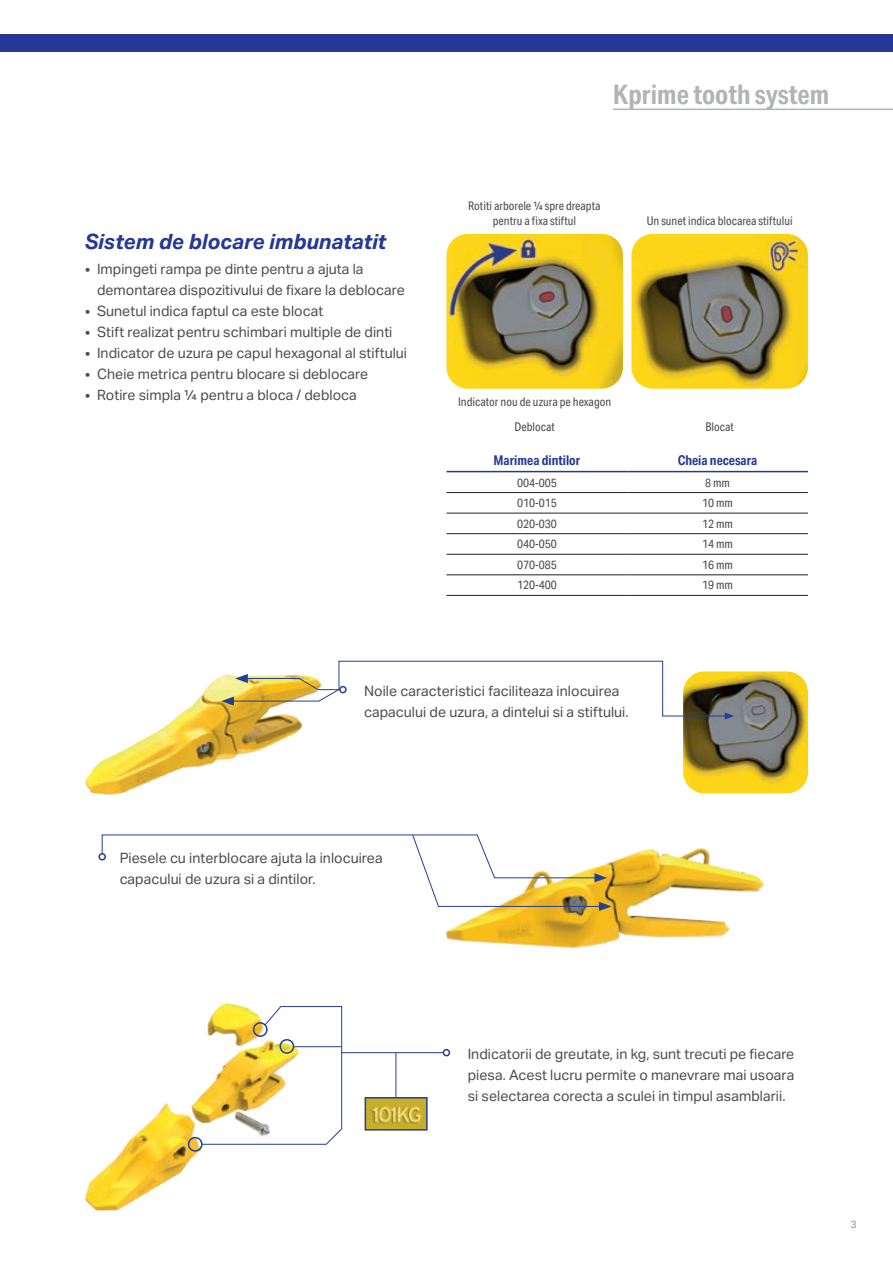
<style>
.page{position:relative;width:893px;height:1263px;background:#fff}
.page>*{position:absolute;margin:0;border:0;box-sizing:border-box;transform-origin:0 0}
.t1{font:700 27px "Aktiv Grotesk Cd";color:#b2b3b7}
.t2{font:italic 700 21px "Aktiv Grotesk";color:#263895}
.t3{font:14.25px/21px "Aktiv Grotesk";color:#4b4c4d}
.t4{font:700 13.5px "Aktiv Grotesk Cd";color:#263895}
.t5{font:12px/15px "Aktiv Grotesk Cd";color:#4b4c4d;text-align:center}
.t6{font:10.5px "Aktiv Grotesk";color:#939598}
</style>
<div class="page">
<img style="left:683px;top:671px;width:125px;height:122px">
<img style="left:84px;top:676px;width:219px;height:120px">
<img style="left:445px;top:847px;width:320px;height:102px">
<img style="left:446px;top:234px;width:177px;height:155px">
<img style="left:631px;top:234px;width:177px;height:155px">
<svg style="left:221px;top:660px;width:513px;height:59px"></svg>
<div style="left:98px;top:853px;width:8px;height:7px;border:2px solid #223f99;border-radius:50%"></div>
<svg style="left:101px;top:834px;width:511px;height:77px"></svg>
<img style="left:85px;top:1002px;width:157px;height:209px">
<hr style="left:342px;top:1052px;width:101px;height:1px;background:#223f99">
<div style="left:443px;top:1049px;width:7px;height:7px;border:2px solid #223f99;border-radius:50%"></div>
<svg style="left:201px;top:1006px;width:141px;height:139px"></svg>
<hr style="left:294px;top:1046px;width:47px;height:1px;background:#223f99">
<div style="left:253px;top:1022px;width:15px;height:15px;border:2px solid #223f99;border-radius:50%"></div>
<div style="left:279px;top:1039px;width:15px;height:15px;border:2px solid #223f99;border-radius:50%"></div>
<div style="left:188px;top:1137px;width:15px;height:15px;border:2px solid #223f99;border-radius:50%"></div>
<hr style="left:396px;top:1052px;width:1px;height:45px;background:#223f99">
<img style="left:368px;top:1100px;width:57px;height:27px">
<div style="left:365px;top:1097px;width:63px;height:33px;border:2px solid #223f99"></div>
<hr style="left:446px;top:471px;width:181px;height:1px;background:#263895">
<hr style="left:627px;top:471px;width:181px;height:1px;background:#263895">
<hr style="left:446px;top:492px;width:181px;height:1px;background:#231f20">
<hr style="left:627px;top:492px;width:181px;height:1px;background:#231f20">
<hr style="left:446px;top:513px;width:181px;height:1px;background:#231f20">
<hr style="left:627px;top:513px;width:181px;height:1px;background:#231f20">
<hr style="left:446px;top:533px;width:181px;height:1px;background:#231f20">
<hr style="left:627px;top:533px;width:181px;height:1px;background:#231f20">
<hr style="left:446px;top:554px;width:181px;height:1px;background:#231f20">
<hr style="left:627px;top:554px;width:181px;height:1px;background:#231f20">
<hr style="left:446px;top:574px;width:181px;height:1px;background:#231f20">
<hr style="left:446px;top:595px;width:181px;height:1px;background:#231f20">
<hr style="left:627px;top:574px;width:181px;height:1px;background:#231f20">
<hr style="left:627px;top:595px;width:181px;height:1px;background:#231f20">
<hr style="left:613px;top:109px;width:280px;height:1px;background:#b2b3b7">
<div style="left:0;top:34px;width:893px;height:17px;background:#263895"></div>
<h2 class="t2" style="left:85px;top:229px;width:303px">Sistem de blocare imbunatatit</h2>
<p class="t3" style="left:97px;top:259px;width:309px;text-indent:-12px">• Impingeti rampa pe dinte pentru a ajuta la demontarea dispozitivului de fixare la deblocare</p>
<p class="t3" style="left:85px;top:301px;width:240px">• Sunetul indica faptul ca este blocat</p>
<p class="t3" style="left:85px;top:322px;width:309px">• Stift realizat pentru schimbari multiple de dinti</p>
<p class="t3" style="left:85px;top:343px;width:324px">• Indicator de uzura pe capul hexagonal al stiftului</p>
<p class="t3" style="left:85px;top:364px;width:285px">• Cheie metrica pentru blocare si deblocare</p>
<p class="t3" style="left:85px;top:385px;width:273px">• Rotire simpla ¼ pentru a bloca / debloca</p>
<h1 class="t1" style="left:613px;top:79px;width:218px">Kprime tooth system</h1>
<p class="t5" style="left:468px;top:199px;width:134px">Rotiti arborele ¼ spre dreapta pentru a fixa stiftul</p>
<p class="t5" style="left:647px;top:214px;width:147px">Un sunet indica blocarea stiftului</p>
<p class="t5" style="left:458px;top:389px;width:155px;line-height:25.5px">Indicator nou de uzura pe hexagon<br>Deblocat</p>
<p class="t5" style="left:705px;top:420px;width:30px">Blocat</p>
<p class="t4" style="left:493px;top:452px;width:88px">Marimea dintilor</p>
<p class="t4" style="left:678px;top:452px;width:81px">Cheia necesara</p>
<p class="t5" style="left:517px;top:475px;width:41px">004-005</p>
<p class="t5" style="left:705px;top:475px;width:26px">8 mm</p>
<p class="t5" style="left:517px;top:495px;width:41px">010-015</p>
<p class="t5" style="left:702px;top:495px;width:32px">10 mm</p>
<p class="t5" style="left:517px;top:516px;width:41px">020-030</p>
<p class="t5" style="left:702px;top:516px;width:32px">12 mm</p>
<p class="t5" style="left:517px;top:537px;width:41px">040-050</p>
<p class="t5" style="left:702px;top:537px;width:32px">14 mm</p>
<p class="t5" style="left:517px;top:557px;width:41px">070-085</p>
<p class="t5" style="left:702px;top:557px;width:32px">16 mm</p>
<p class="t5" style="left:517px;top:578px;width:41px">120-400</p>
<p class="t5" style="left:702px;top:578px;width:32px">19 mm</p>
<p class="t3" style="left:364px;top:681px;width:266px">Noile caracteristici faciliteaza inlocuirea capacului de uzura, a dintelui si a stiftului.</p>
<p class="t3" style="left:120px;top:847px;width:264px">Piesele cu interblocare ajuta la inlocuirea capacului de uzura si a dintilor.</p>
<p class="t3" style="left:468px;top:1043px;width:328px;text-align:justify">Indicatorii de greutate, in kg, sunt trecuti pe fiecare piesa. Acest lucru permite o manevrare mai usoara si selectarea corecta a sculei in timpul asamblarii.</p>
<p class="t6" style="left:850px;top:1218px;width:8px">3</p>
</div>
